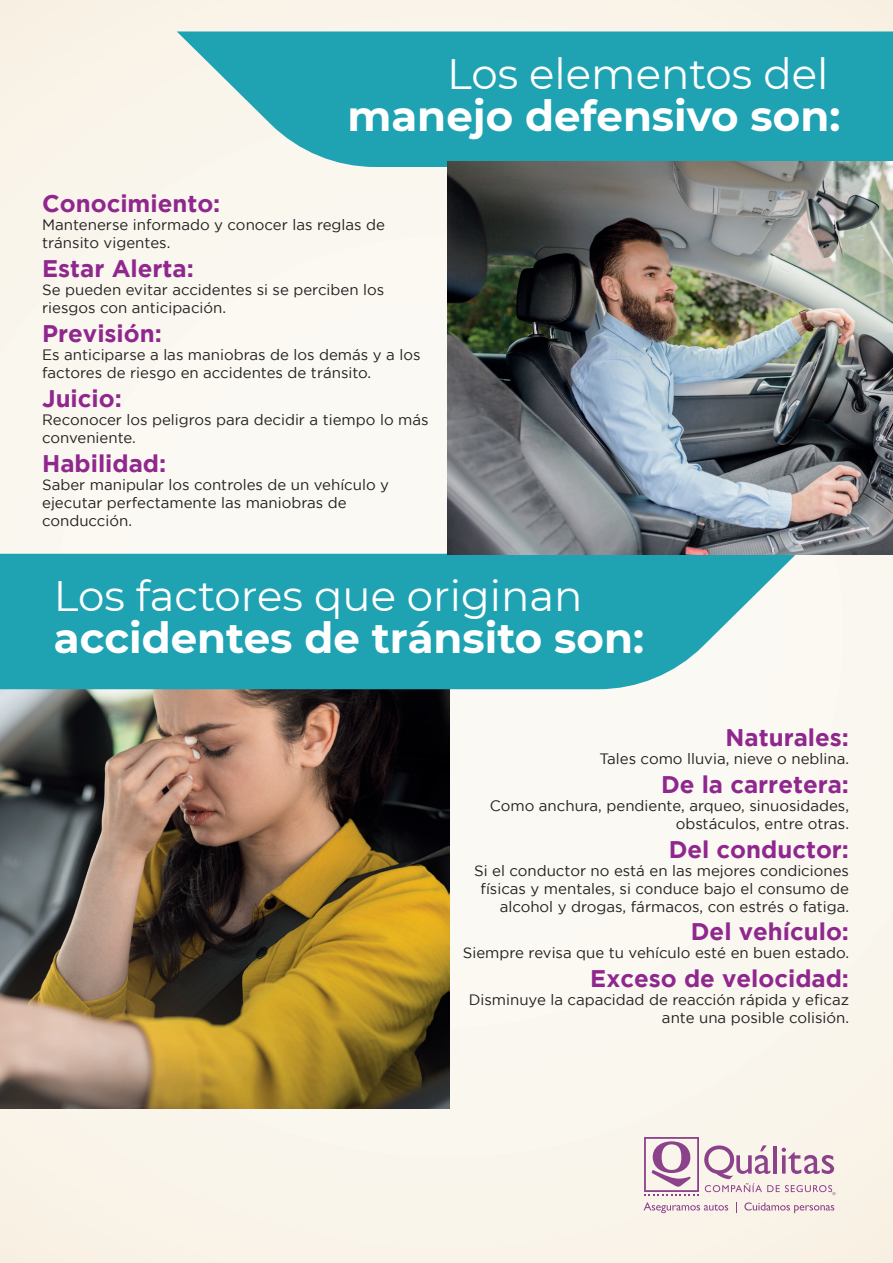
<style>
.page{position:relative;width:893px;height:1263px;background:#faf7ef}
.page>*{position:absolute;margin:0;border:0;box-sizing:border-box;transform-origin:0 0}
.t1{font:700 42.45px "Montserrat";color:#fff}
.t2{font:42.45px "Montserrat";color:#fff}
.t3{font:700 24px "Gotham";color:#90278e}
.t4{font:15px/18px "Gotham";color:#231f20}
</style>
<div class="page">
<img style="left:0;top:689px;width:448px;height:419px">
<svg style="left:644px;top:1137px;width:192px;height:58px"></svg>
<svg style="left:644px;top:1202px;width:84px;height:11px"></svg>
<svg style="left:744px;top:1202px;width:90px;height:11px"></svg>
<svg style="left:177px;top:31px;width:716px;height:136px;background:#36abb8"></svg>
<svg style="left:0;top:554px;width:797px;height:135px;background:#33aab8"></svg>
<img style="left:447px;top:162px;width:446px;height:392px">
<h1 class="t2" style="left:447px;top:45px;width:383px">Los elementos del</h1>
<h1 class="t1" style="left:347px;top:86px;width:494px">manejo defensivo son:</h1>
<h2 class="t3" style="left:42px;top:190px;width:180px">Conocimiento:</h2>
<p class="t4" style="left:42px;top:216px;width:344px">Mantenerse informado y conocer las reglas de tránsito vigentes.</p>
<h2 class="t3" style="left:42px;top:255px;width:153px">Estar Alerta:</h2>
<p class="t4" style="left:42px;top:281px;width:344px">Se pueden evitar accidentes si se perciben los riesgos con anticipación.</p>
<h2 class="t3" style="left:42px;top:319px;width:121px">Previsión:</h2>
<p class="t4" style="left:42px;top:345px;width:380px">Es anticiparse a las maniobras de los demás y a los factores de riesgo en accidentes de tránsito.</p>
<h2 class="t3" style="left:42px;top:384px;width:81px">Juicio:</h2>
<p class="t4" style="left:42px;top:410px;width:388px">Reconocer los peligros para decidir a tiempo lo más conveniente.</p>
<h2 class="t3" style="left:42px;top:449px;width:126px">Habilidad:</h2>
<p class="t4" style="left:42px;top:475px;width:348px">Saber manipular los controles de un vehículo y ejecutar perfectamente las maniobras de conducción.</p>
<h1 class="t2" style="left:54px;top:566px;width:530px">Los factores que originan</h1>
<h1 class="t1" style="left:54px;top:607px;width:592px">accidentes de tránsito son:</h1>
<h2 class="t3" style="left:726px;top:724px;width:125px">Naturales:</h2>
<p class="t4" style="left:599px;top:749px;width:251px">Tales como lluvia, nieve o neblina.</p>
<h2 class="t3" style="left:661px;top:770px;width:190px">De la carretera:</h2>
<p class="t4" style="left:490px;top:796px;width:361px;text-align:right">Como anchura, pendiente, arqueo, sinuosidades, obstáculos, entre otras.</p>
<h2 class="t3" style="left:669px;top:835px;width:182px">Del conductor:</h2>
<p class="t4" style="left:474px;top:861px;width:376px;text-align:right">Si el conductor no está en las mejores condiciones físicas y mentales, si conduce bajo el consumo de alcohol y drogas, fármacos, con estrés o fatiga.</p>
<h2 class="t3" style="left:691px;top:918px;width:160px">Del vehículo:</h2>
<p class="t4" style="left:463px;top:944px;width:388px">Siempre revisa que tu vehículo esté en buen estado.</p>
<h2 class="t3" style="left:590px;top:965px;width:260px">Exceso de velocidad:</h2>
<p class="t4" style="left:469px;top:991px;width:382px;text-align:right">Disminuye la capacidad de reacción rápida y eficaz ante una posible colisión.</p>
</div>
